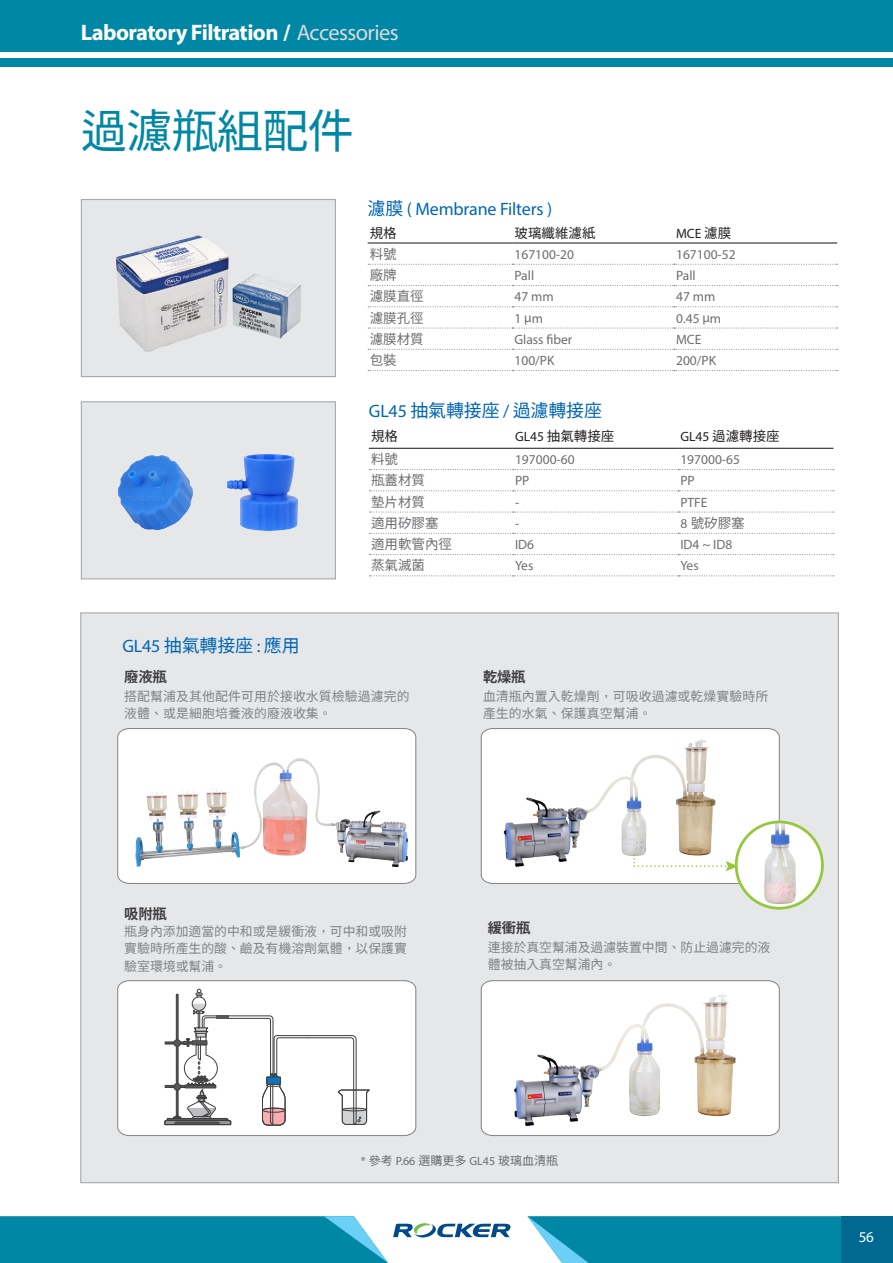
<style>
.page{position:relative;width:893px;height:1263px;background:#fff}
.page>*{position:absolute;margin:0;border:0;box-sizing:border-box;transform-origin:0 0}
._00_大標字_中{font:46.5px "Taipei Sans TC Beta";letter-spacing:-.025em;color:#0087a5}
._00_頁首標題字{font:700 22.5px "Myriad Pro";letter-spacing:-.025em;color:#fff}
.內文{font:18px "Taipei Sans TC Beta";letter-spacing:-.01em;color:#0166b3}
.內文-2{font:18px "Myriad Pro";letter-spacing:-.01em;color:#0166b3}
._03_訂購資訊內文_英{font:15px "Myriad Pro";color:#fff}
.t1{font:700 14.25px "Taipei Sans TC Beta";letter-spacing:-.01em;color:#3e3e3f}
.內文-3{font:13.5px "Myriad Pro";color:#6c6d70}
.內文-4{font:13.5px "Taipei Sans TC Beta";color:#6c6d70}
.內文-5{font:13.5px "Taipei Sans TC Beta";color:#231f20}
.內文-6{font:13.5px "Myriad Pro";color:#231f20}
.t2{font:12.9px/17.1px "Taipei Sans TC Beta";color:#808285}
.內文-7{font:12px "Taipei Sans TC Beta";color:#6c6d70}
.s1{font-weight:400;color:#d9d9da}
.s2{font-family:"Taipei Sans TC Beta"}
.s3{font-family:"Myriad Pro"}
</style>
<div class="page">
<div style="left:0;top:0;width:893px;height:51px;background:#0087a5"></div>
<div style="left:0;top:58px;width:893px;height:9px;background:#0087a5"></div>
<div style="left:81px;top:199px;width:255px;height:178px;background:#e6e7e9;border:1px solid #a8a9ad"></div>
<div style="left:80px;top:612px;width:759px;height:571px;background:#e6e7e9;border:1px solid #a8a9ad"></div>
<hr style="left:368px;top:242px;width:144px;height:2px;background:#231f20">
<hr style="left:512px;top:242px;width:162px;height:2px;background:#231f20">
<hr style="left:674px;top:242px;width:163px;height:2px;background:#231f20">
<svg style="left:368px;top:264px;width:470px;height:1px"></svg>
<svg style="left:368px;top:285px;width:470px;height:1px"></svg>
<svg style="left:368px;top:306px;width:470px;height:1px"></svg>
<svg style="left:368px;top:327px;width:470px;height:2px"></svg>
<svg style="left:368px;top:349px;width:470px;height:1px"></svg>
<svg style="left:368px;top:370px;width:470px;height:1px"></svg>
<img style="left:116px;top:235px;width:185px;height:117px">
<div style="left:81px;top:401px;width:255px;height:178px;background:#e6e7e9;border:1px solid #a8a9ad"></div>
<img style="left:118px;top:455px;width:75px;height:75px">
<img style="left:227px;top:454px;width:71px;height:77px">
<hr style="left:369px;top:448px;width:144px;height:1px;background:#231f20">
<hr style="left:513px;top:448px;width:165px;height:1px;background:#231f20">
<hr style="left:678px;top:448px;width:155px;height:1px;background:#231f20">
<svg style="left:369px;top:469px;width:465px;height:1px"></svg>
<svg style="left:369px;top:490px;width:465px;height:1px"></svg>
<svg style="left:369px;top:511px;width:465px;height:2px"></svg>
<svg style="left:369px;top:533px;width:465px;height:1px"></svg>
<svg style="left:369px;top:554px;width:465px;height:1px"></svg>
<svg style="left:369px;top:575px;width:465px;height:1px"></svg>
<svg style="left:117px;top:728px;width:300px;height:16px;background:#f6f6f6"></svg>
<svg style="left:117px;top:980px;width:300px;height:156px;background:#f7f7f7"></svg>
<svg style="left:480px;top:728px;width:300px;height:156px;background:#f7f7f7"></svg>
<img style="left:117px;top:744px;width:300px;height:140px">
<svg style="left:480px;top:980px;width:300px;height:156px;background:#f2f2f2"></svg>
<img style="left:498px;top:983px;width:247px;height:152px">
<img style="left:494px;top:728px;width:242px;height:144px">
<svg style="left:633px;top:822px;width:189px;height:86px"></svg>
<svg style="left:164px;top:989px;width:206px;height:136px;background:#e8e8e8"></svg>
<svg style="left:527px;top:1216px;width:315px;height:47px;background:#1491ae"></svg>
<div style="left:842px;top:1216px;width:51px;height:47px;background:#006991"></div>
<svg style="left:0;top:1216px;width:511px;height:47px"></svg>
<p class="_00_頁首標題字" style="left:81px;top:18px;width:319px">Laboratory Filtration / <span class="s1">Accessories</span></p>
<p class="_00_大標字_中" style="left:81px;top:104px;width:275px">過濾瓶組配件</p>
<p class="內文-2" style="left:368px;top:198px;width:186px"><span class="s2">濾膜</span> ( Membrane Filters )</p>
<p class="內文-5" style="left:370px;top:225px;width:28px">規格</p>
<p class="內文-5" style="left:514px;top:225px;width:82px">玻璃纖維濾紙</p>
<p class="內文-6" style="left:676px;top:225px;width:57px">MCE <span class="s2">濾膜</span></p>
<p class="內文-4" style="left:370px;top:246px;width:28px">料號</p>
<p class="內文-3" style="left:514px;top:246px;width:61px">167100-20</p>
<p class="內文-3" style="left:676px;top:246px;width:61px">167100-52</p>
<p class="內文-4" style="left:370px;top:267px;width:28px">廠牌</p>
<p class="內文-3" style="left:514px;top:267px;width:21px">Pall</p>
<p class="內文-3" style="left:676px;top:267px;width:21px">Pall</p>
<p class="內文-4" style="left:370px;top:289px;width:55px">濾膜直徑</p>
<p class="內文-3" style="left:514px;top:288px;width:41px">47 mm</p>
<p class="內文-3" style="left:676px;top:288px;width:41px">47 mm</p>
<p class="內文-4" style="left:370px;top:310px;width:55px">濾膜孔徑</p>
<p class="內文-3" style="left:514px;top:310px;width:30px">1 μm</p>
<p class="內文-3" style="left:676px;top:310px;width:47px">0.45 μm</p>
<p class="內文-4" style="left:370px;top:331px;width:55px">濾膜材質</p>
<p class="內文-3" style="left:514px;top:331px;width:59px">Glass fiber</p>
<p class="內文-3" style="left:676px;top:331px;width:27px">MCE</p>
<p class="內文-4" style="left:370px;top:352px;width:28px">包裝</p>
<p class="內文-3" style="left:514px;top:352px;width:41px">100/PK</p>
<p class="內文-3" style="left:676px;top:352px;width:41px">200/PK</p>
<p class="內文" style="left:369px;top:401px;width:235px"><span class="s3">GL45</span> 抽氣轉接座 <span class="s3">/</span> 過濾轉接座</p>
<p class="內文-5" style="left:371px;top:428px;width:29px">規格</p>
<p class="內文-5" style="left:515px;top:428px;width:101px"><span class="s3">GL45</span> 抽氣轉接座</p>
<p class="內文-5" style="left:680px;top:428px;width:101px"><span class="s3">GL45</span> 過濾轉接座</p>
<p class="內文-4" style="left:371px;top:451px;width:29px">料號</p>
<p class="內文-3" style="left:515px;top:451px;width:61px">197000-60</p>
<p class="內文-3" style="left:680px;top:451px;width:61px">197000-65</p>
<p class="內文-4" style="left:371px;top:473px;width:56px">瓶蓋材質</p>
<p class="內文-3" style="left:515px;top:472px;width:16px">PP</p>
<p class="內文-3" style="left:680px;top:472px;width:16px">PP</p>
<p class="內文-4" style="left:371px;top:494px;width:56px">墊片材質</p>
<p class="內文-3" style="left:515px;top:494px;width:6px">-</p>
<p class="內文-3" style="left:680px;top:494px;width:29px">PTFE</p>
<p class="內文-4" style="left:371px;top:515px;width:69px">適用矽膠塞</p>
<p class="內文-3" style="left:515px;top:515px;width:6px">-</p>
<p class="內文-4" style="left:680px;top:515px;width:66px"><span class="s3">8</span> 號矽膠塞</p>
<p class="內文-4" style="left:371px;top:536px;width:83px">適用軟管內徑</p>
<p class="內文-3" style="left:515px;top:536px;width:21px">ID6</p>
<p class="內文-3" style="left:680px;top:536px;width:54px">ID4 ~ ID8</p>
<p class="內文-4" style="left:371px;top:558px;width:56px">蒸氣滅菌</p>
<p class="內文-3" style="left:515px;top:557px;width:20px">Yes</p>
<p class="內文-3" style="left:680px;top:557px;width:20px">Yes</p>
<p class="內文" style="left:122px;top:635px;width:179px"><span class="s3">GL45</span> 抽氣轉接座 <span class="s3">:</span> 應用</p>
<p class="t1" style="left:124px;top:669px;width:44px">廢液瓶</p>
<p class="t1" style="left:483px;top:669px;width:44px">乾燥瓶</p>
<p class="t2" style="left:124px;top:688px;width:287px">搭配幫浦及其他配件可用於接收水質檢驗過濾完的液體、或是細胞培養液的廢液收集。</p>
<p class="t2" style="left:483px;top:688px;width:287px">血清瓶內置入乾燥劑，可吸收過濾或乾燥實驗時所產生的水氣、保護真空幫浦。</p>
<p class="t1" style="left:124px;top:905px;width:44px">吸附瓶</p>
<p class="t2" style="left:124px;top:923px;width:284px;text-align:justify">瓶身內添加適當的中和或是緩衝液，可中和或吸附實驗時所產生的酸、鹼及有機溶劑氣體，以保護實驗室環境或幫浦。</p>
<p class="t1" style="left:488px;top:919px;width:44px">緩衝瓶</p>
<p class="t2" style="left:488px;top:939px;width:284px">連接於真空幫浦及過濾裝置中間、防止過濾完的液體被抽入真空幫浦內。</p>
<p class="內文-7" style="left:361px;top:1154px;width:199px"><span class="s3">*</span> 參考 <span class="s3">P.66</span> 選購更多 <span class="s3">GL45</span> 玻璃血清瓶</p>
<p class="_03_訂購資訊內文_英" style="left:859px;top:1227px;width:17px">56</p>
</div>
